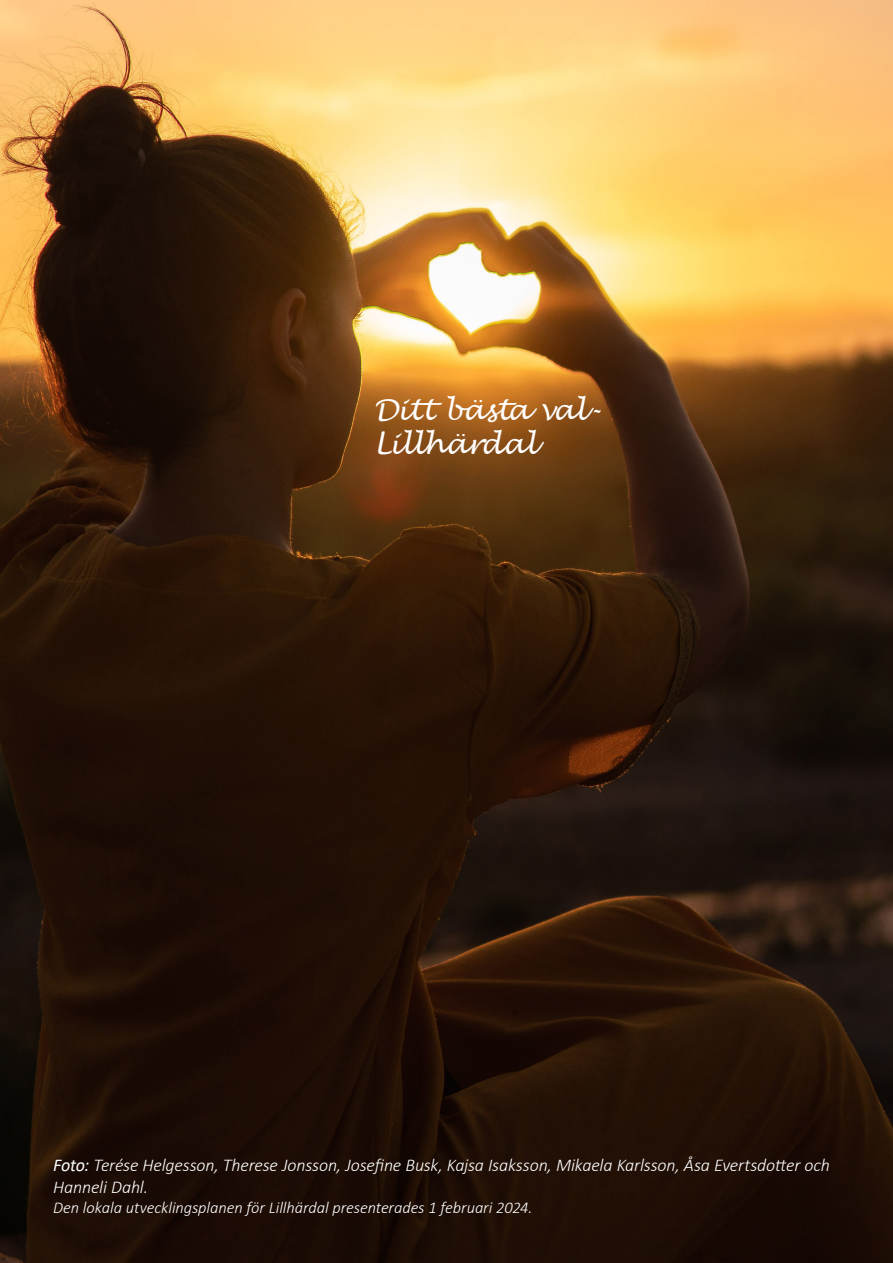
<style>
.page{position:relative;width:893px;height:1263px;background:#fff}
.page>*{position:absolute;margin:0;border:0;box-sizing:border-box;transform-origin:0 0}
.Rubrik_1_calibri_15{font:italic 28.5px/34.2px "Lucida Handwriting";letter-spacing:-.015em;color:#fff}
.Rubrik_1_calibri_15-2{font:italic 300 18px/21.6px "Calibri";letter-spacing:-.01em;color:#fff}
.Rubrik_1_calibri_15-3{font:italic 300 16.5px "Calibri";letter-spacing:-.005em;color:#fff}
.s1{font-weight:400}
</style>
<div class="page">
<img style="left:0;top:0;width:893px;height:1263px">
<p class="Rubrik_1_calibri_15" style="left:374px;top:394px;width:229px">Ditt bästa val-<br>Lillhärdal</p>
<p class="Rubrik_1_calibri_15-2" style="left:53px;top:1154px;width:778px"><span class="s1">Foto:</span> Terése Helgesson, Therese Jonsson, Josefine Busk, Kajsa Isaksson, Mikaela Karlsson, Åsa Evertsdotter och<br>Hanneli Dahl.</p>
<p class="Rubrik_1_calibri_15-3" style="left:53px;top:1197px;width:481px">Den lokala utvecklingsplanen för Lillhärdal presenterades 1 februari 2024.</p>
</div>
